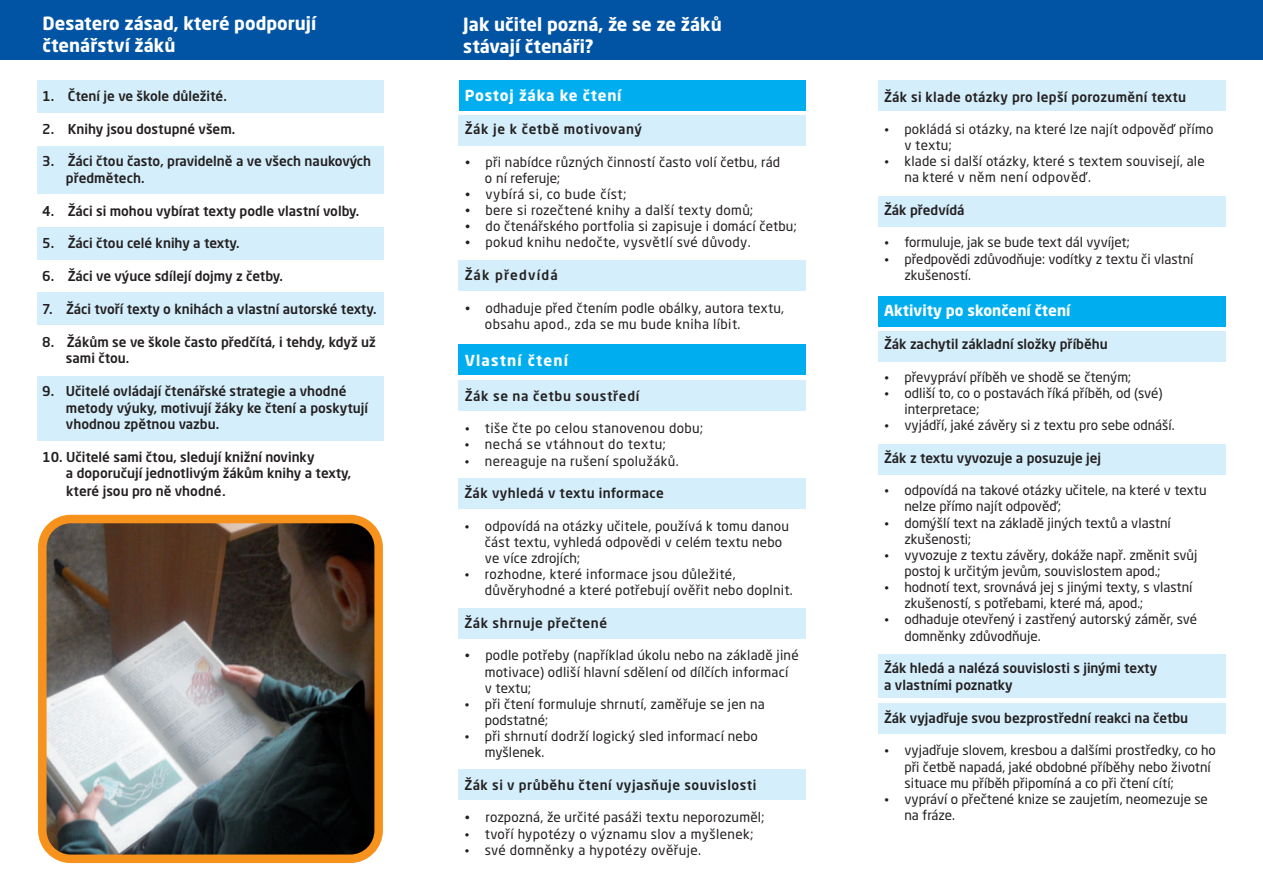
<style>
.page{position:relative;width:1263px;height:893px;background:#fff}
.page>*{position:absolute;margin:0;border:0;box-sizing:border-box;transform-origin:0 0}
.t1{font:700 18px/22px "Neo Sans Pro";color:#fff}
.t2{font:700 15px "Neo Sans Pro";color:#fff}
.t3{font:700 15px "Neo Sans Pro";letter-spacing:.035em;color:#fff}
.t4{font:700 15px "Neo Sans Pro";letter-spacing:.075em;color:#fff}
.t5{font:13.5px/16.2px "Neo Sans Pro";color:#231f20}
.t6{font:13.5px/16.4px "Neo Sans Pro";color:#231f20}
.t7{font:13.5px/16.2px "Neo Sans Pro";letter-spacing:.03em;color:#231f20}
.t8{font:13.5px "Neo Sans Pro";letter-spacing:.04em;color:#231f20}
.t9{font:13.5px "Neo Sans Pro";letter-spacing:.05em;color:#231f20}
.t10{font:13.5px "Neo Sans Pro";letter-spacing:.025em;color:#231f20}
.t11{font:13.5px "Neo Sans Pro";letter-spacing:.03em;color:#231f20}
.t12{font:13.5px "Neo Sans Pro";letter-spacing:.04em;color:#231f20}
.t13{font:13.5px "Neo Sans Pro";letter-spacing:.085em;color:#231f20}
.t14{font:12.75px "Wingdings";color:#231f20}
.t15{font:11.55px "Wingdings";color:#231f20}
.s1{font-family:"Arial";font-size:18px}
</style>
<div class="page">
<div style="left:0;top:0;width:1263px;height:60px;background:#0154a3"></div>
<div style="left:459px;top:80px;width:346px;height:31px;background:#00aeef"></div>
<div style="left:458px;top:115px;width:347px;height:30px;background:#d4effb"></div>
<div style="left:458px;top:261px;width:347px;height:30px;background:#d4effb"></div>
<div style="left:458px;top:345px;width:347px;height:30px;background:#00aeef"></div>
<div style="left:458px;top:381px;width:347px;height:30px;background:#d4effb"></div>
<div style="left:458px;top:478px;width:347px;height:30px;background:#d4effb"></div>
<div style="left:458px;top:608px;width:347px;height:30px;background:#d4effb"></div>
<div style="left:458px;top:770px;width:347px;height:30px;background:#d4effb"></div>
<div style="left:878px;top:80px;width:348px;height:31px;background:#d4effb"></div>
<div style="left:878px;top:196px;width:348px;height:30px;background:#d4effb"></div>
<div style="left:878px;top:296px;width:348px;height:30px;background:#00aeef"></div>
<div style="left:878px;top:331px;width:348px;height:30px;background:#d4effb"></div>
<div style="left:878px;top:444px;width:348px;height:30px;background:#d4effb"></div>
<div style="left:878px;top:654px;width:348px;height:44px;background:#d4effb"></div>
<div style="left:878px;top:703px;width:348px;height:31px;background:#d4effb"></div>
<div style="left:37px;top:146px;width:347px;height:48px;background:#d4effb"></div>
<div style="left:37px;top:227px;width:347px;height:33px;background:#d4effb"></div>
<div style="left:37px;top:292px;width:347px;height:33px;background:#d4effb"></div>
<div style="left:37px;top:80px;width:347px;height:33px;background:#d4effb"></div>
<div style="left:37px;top:376px;width:347px;height:65px;background:#d4effb"></div>
<img style="left:48px;top:514px;width:325px;height:350px">
<div style="left:38px;top:515px;width:345px;height:348px;border:9px solid #f7931d;border-radius:28px"></div>
<h1 class="t1" style="left:43px;top:14px;width:275px">Desatero zásad, které podporují čtenářství žáků</h1>
<p class="t6" style="left:42px;top:89px;width:186px">1. Čtení je ve škole důležité.</p>
<p class="t6" style="left:42px;top:122px;width:195px">2. Knihy jsou dostupné všem.</p>
<p class="t6" style="left:66px;top:155px;width:307px;text-indent:-24px">3. Žáci čtou často, pravidelně a ve všech naukových předmětech.</p>
<p class="t6" style="left:42px;top:204px;width:319px">4. Žáci si mohou vybírat texty podle vlastní volby.</p>
<p class="t6" style="left:42px;top:237px;width:199px">5. Žáci čtou celé knihy a texty.</p>
<p class="t6" style="left:42px;top:270px;width:242px">6. Žáci ve výuce sdílejí dojmy z četby.</p>
<p class="t6" style="left:42px;top:302px;width:336px">7. Žáci tvoří texty o knihách a vlastní autorské texty.</p>
<p class="t6" style="left:66px;top:335px;width:311px;text-indent:-24px">8. Žákům se ve škole často předčítá, i tehdy, když už sami čtou.</p>
<p class="t6" style="left:66px;top:384px;width:304px;text-indent:-24px">9. Učitelé ovládají čtenářské strategie a vhodné metody výuky, motivují žáky ke čtení a poskytují vhodnou zpětnou vazbu.</p>
<p class="t6" style="left:66px;top:450px;width:287px;line-height:16.8px;text-indent:-24px">10. Učitelé sami čtou, sledují knižní novinky<br>a doporučují jednotlivým žákům knihy a texty, které jsou pro ně vhodné<span class="s1">.</span></p>
<h1 class="t1" style="left:463px;top:15px;width:260px">Jak učitel pozná, že se ze žáků stávají čtenáři?</h1>
<p class="t3" style="left:465px;top:89px;width:158px">Postoj žáka ke čtení</p>
<p class="t9" style="left:465px;top:124px;width:179px">Žák je k četbě motivovaný</p>
<p class="t5" style="left:465px;top:155px;width:317px">•při nabídce různých činností často volí četbu, rád</p>
<p class="t14" style="left:465px;top:189px;width:40px">•</p>
<p class="t5" style="left:485px;top:171px;width:77px">o ní referuje;</p>
<p class="t12" style="left:485px;top:189px;width:142px">vybírá si, co bude číst;</p>
<p class="t14" style="left:465px;top:205px;width:40px">•</p>
<p class="t7" style="left:485px;top:203px;width:269px">bere si rozečtené knihy a další texty domů;</p>
<p class="t5" style="left:485px;top:219px;width:313px">do čtenářského portfolia si zapisuje i domácí četbu; pokud knihu nedočte, vysvětlí své důvody.</p>
<p class="t13" style="left:465px;top:270px;width:95px">Žák předvídá</p>
<p class="t5" style="left:485px;top:301px;width:301px;text-indent:-20px">•odhaduje před čtením podle obálky, autora textu, obsahu apod., zda se mu bude kniha líbit.</p>
<p class="t14" style="left:465px;top:221px;width:40px">•</p>
<p class="t14" style="left:465px;top:237px;width:40px">•</p>
<p class="t4" style="left:465px;top:354px;width:105px">Vlastní čtení</p>
<p class="t9" style="left:465px;top:390px;width:176px">Žák se na četbu soustředí</p>
<p class="t7" style="left:465px;top:422px;width:240px">•tiše čte po celou stanovenou dobu;</p>
<p class="t15" style="left:465px;top:457px;width:36px">•</p>
<p class="t7" style="left:485px;top:438px;width:195px">nechá se vtáhnout do textu; nereaguje na rušení spolužáků.</p>
<p class="t11" style="left:465px;top:488px;width:201px">Žák vyhledá v textu informace</p>
<p class="t5" style="left:485px;top:519px;width:306px;text-indent:-20px">•odpovídá na otázky učitele, používá k tomu danou část textu, vyhledá odpovědi v celém textu nebo</p>
<p class="t15" style="left:465px;top:570px;width:36px">•</p>
<p class="t15" style="left:465px;top:440px;width:36px">•</p>
<p class="t5" style="left:485px;top:551px;width:309px">ve více zdrojích;<br>rozhodne, které informace jsou důležité, důvěryhodné a které potřebují ověřit nebo doplnit.</p>
<p class="t8" style="left:465px;top:618px;width:144px">Žák shrnuje přečtené</p>
<p class="t5" style="left:485px;top:649px;width:315px;text-indent:-20px">•podle potřeby (například úkolu nebo na základě jiné motivace) odliší hlavní sdělení od dílčích informací</p>
<p class="t15" style="left:465px;top:700px;width:36px">•</p>
<p class="t5" style="left:485px;top:681px;width:282px">v textu;<br>při čtení formuluje shrnutí, zaměřuje se jen na</p>
<p class="t5" style="left:485px;top:713px;width:275px">podstatné;<br>při shrnutí dodrží logický sled informací nebo myšlenek.</p>
<p class="t8" style="left:465px;top:780px;width:293px">Žák si v průběhu čtení vyjasňuje souvislosti</p>
<p class="t15" style="left:464px;top:830px;width:36px">•</p>
<p class="t15" style="left:465px;top:732px;width:36px">•</p>
<p class="t5" style="left:464px;top:811px;width:301px">•rozpozná, že určité pasáži textu neporozuměl;</p>
<p class="t15" style="left:464px;top:846px;width:36px">•</p>
<p class="t7" style="left:485px;top:827px;width:270px">tvoří hypotézy o významu slov a myšlenek; své domněnky a hypotézy ověřuje.</p>
<p class="t10" style="left:884px;top:91px;width:303px">Žák si klade otázky pro lepší porozumění textu</p>
<p class="t5" style="left:884px;top:122px;width:331px">•pokládá si otázky, na které lze najít odpověď přímo</p>
<p class="t15" style="left:884px;top:157px;width:36px">•</p>
<p class="t5" style="left:904px;top:138px;width:302px">v textu;<br>klade si další otázky, které s textem souvisejí, ale na které v něm není odpověď.</p>
<p class="t6" style="left:884px;top:203px;width:82px">Žák předvídá</p>
<p class="t15" style="left:884px;top:255px;width:36px">•</p>
<p class="t5" style="left:904px;top:236px;width:291px;text-indent:-20px">•formuluje, jak se bude text dál vyvíjet; předpovědi zdůvodňuje: vodítky z textu či vlastní zkušeností.</p>
<p class="t2" style="left:884px;top:305px;width:188px">Aktivity po skončení čtení</p>
<p class="t6" style="left:884px;top:338px;width:225px">Žák zachytil základní složky příběhu</p>
<p class="t15" style="left:884px;top:389px;width:36px">•</p>
<p class="t5" style="left:904px;top:370px;width:260px;text-indent:-20px">•převypráví příběh ve shodě se čteným; odliší to, co o postavách říká příběh, od (své)</p>
<p class="t15" style="left:884px;top:421px;width:36px">•</p>
<p class="t5" style="left:904px;top:402px;width:272px">interpretace;<br>vyjádří, jaké závěry si z textu pro sebe odnáší.</p>
<p class="t6" style="left:884px;top:451px;width:218px">Žák z textu vyvozuje a posuzuje jej</p>
<p class="t5" style="left:884px;top:484px;width:324px">•odpovídá na takové otázky učitele, na které v textu</p>
<p class="t15" style="left:884px;top:519px;width:36px">•</p>
<p class="t5" style="left:904px;top:500px;width:268px">nelze přímo najít odpověď;<br>domýšlí text na základě jiných textů a vlastní</p>
<p class="t15" style="left:884px;top:551px;width:36px">•</p>
<p class="t15" style="left:884px;top:583px;width:36px">•</p>
<p class="t5" style="left:904px;top:532px;width:295px">zkušenosti;<br>vyvozuje z textu závěry, dokáže např. změnit svůj</p>
<p class="t5" style="left:904px;top:564px;width:290px">postoj k určitým jevům, souvislostem apod.; hodnotí text, srovnává jej s jinými texty, s vlastní</p>
<p class="t5" style="left:904px;top:597px;width:294px">zkušeností, s potřebami, které má, apod.; odhaduje otevřený i zastřený autorský záměr, své domněnky zdůvodňuje.</p>
<p class="t6" style="left:884px;top:662px;width:275px">Žák hledá a nalézá souvislosti s jinými texty a vlastními poznatky</p>
<p class="t6" style="left:884px;top:711px;width:306px">Žák vyjadřuje svou bezprostřední reakci na četbu</p>
<p class="t5" style="left:904px;top:744px;width:313px;text-indent:-20px">•vyjadřuje slovem, kresbou a dalšími prostředky, co ho při četbě napadá, jaké obdobné příběhy nebo životní</p>
<p class="t15" style="left:884px;top:795px;width:36px">•</p>
<p class="t15" style="left:884px;top:615px;width:36px">•</p>
<p class="t5" style="left:904px;top:776px;width:305px">situace mu příběh připomíná a co při čtení cítí; vypráví o přečtené knize se zaujetím, neomezuje se na fráze.</p>
</div>
